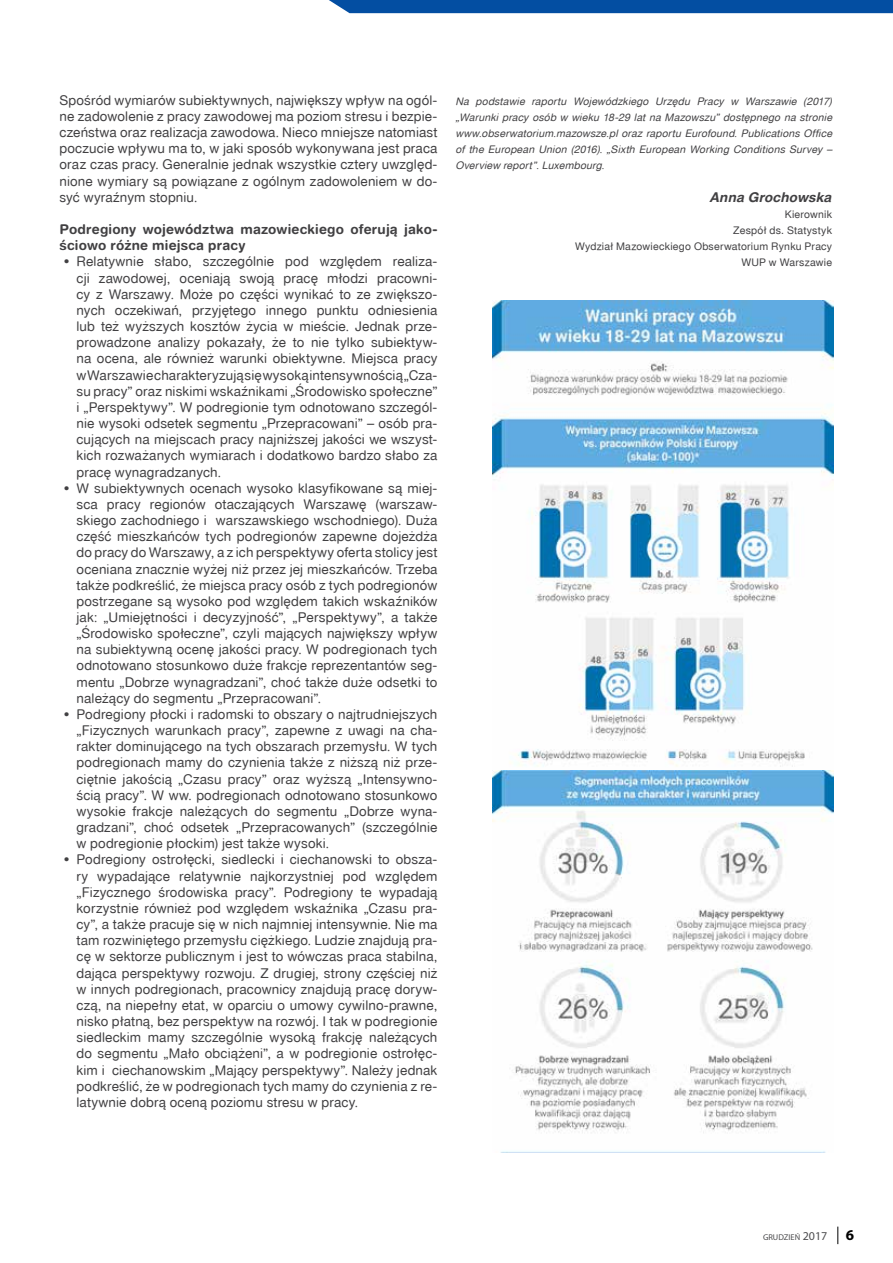
<style>
.page{position:relative;width:893px;height:1263px;background:#fff}
.page>*{position:absolute;margin:0;border:0;box-sizing:border-box;transform-origin:0 0}
.t1{font:13.5px/16.2px "Switzer Rnd TTEFN";letter-spacing:.01em;color:#414042;text-align:justify}
.t2{font:700 13.5px/16.2px "Switzer Rnd TTEFN";letter-spacing:.015em;color:#414042}
.t3{font:italic 700 13.5px "Switzer TTEFN";letter-spacing:.01em;color:#414042}
.t4{font:italic 10.5px/16.2px "Switzer Rnd TTEFN";letter-spacing:.015em;color:#414042;text-align:justify}
.t5{font:10.5px/16.2px "Switzer TTEFN";letter-spacing:.02em;color:#414042;text-align:right}
.t6{font:8.4px "Myriad Pro";color:#4d4d4f}
.s1{font-size:12px}
.s2{font-weight:700;font-size:15px;color:#000}
</style>
<div class="page">
<div style="left:329px;top:0;width:564px;height:13px;background:#034ea2"></div>
<img style="left:492px;top:300px;width:341px;height:467px">
<img style="left:492px;top:770px;width:341px;height:382px">
<svg style="left:837px;top:1226px;width:1px;height:18px"></svg>
<p class="t1" style="left:60px;top:92px;width:379px">Spośród wymiarów subiektywnych, największy wpływ na ogól&shy;ne zadowolenie z pracy zawodowej ma poziom stresu i bezpie&shy;czeństwa oraz realizacja zawodowa. Nieco mniejsze natomiast poczucie wpływu ma to, w jaki sposób wykonywana jest praca oraz czas pracy. Generalnie jednak wszystkie cztery uwzględ&shy;nione wymiary są powiązane z ogólnym zadowoleniem w do&shy;syć wyraźnym stopniu.</p>
<p class="t2" style="left:60px;top:221px;width:379px">Podregiony województwa mazowieckiego oferują jako&shy;ściowo różne miejsca pracy</p>
<p class="t1" style="left:77px;top:254px;width:362px;text-indent:-13px">• Relatywnie słabo, szczególnie pod względem realiza&shy;cji zawodowej, oceniają swoją pracę młodzi pracowni&shy;cy z Warszawy. Może po części wynikać to ze zwiększo&shy;nych oczekiwań, przyjętego innego punktu odniesienia lub też wyższych kosztów życia w mieście. Jednak prze&shy;prowadzone analizy pokazały, że to nie tylko subiektyw&shy;na ocena, ale również warunki obiektywne. Miejsca pracy w Warszawie charakteryzują się wysoką intensywnością „Cza&shy;su pracy” oraz niskimi wskaźnikami „Środowisko społeczne” i „Perspektywy”. W podregionie tym odnotowano szczegól&shy;nie wysoki odsetek segmentu „Przepracowani” – osób pra&shy;cujących na miejscach pracy najniższej jakości we wszyst&shy;kich rozważanych wymiarach i dodatkowo bardzo słabo za pracę wynagradzanych.</p>
<p class="t1" style="left:77px;top:480px;width:362px;text-indent:-13px">• W subiektywnych ocenach wysoko klasyfikowane są miej&shy;sca pracy regionów otaczających Warszawę (warszaw&shy;skiego zachodniego i warszawskiego wschodniego). Duża część mieszkańców tych podregionów zapewne dojeżdża do pracy do Warszawy, a z ich perspektywy oferta stolicy jest oceniana znacznie wyżej niż przez jej mieszkańców. Trzeba także podkreślić, że miejsca pracy osób z tych podregionów postrzegane są wysoko pod względem takich wskaźników jak: „Umiejętności i decyzyjność”, „Perspektywy”, a także „Środowisko społeczne”, czyli mających największy wpływ na subiektywną ocenę jakości pracy. W podregionach tych odnotowano stosunkowo duże frakcje reprezentantów seg&shy;mentu „Dobrze wynagradzani”, choć także duże odsetki to należący do segmentu „Przepracowani”.</p>
<p class="t1" style="left:77px;top:706px;width:362px;text-indent:-13px">• Podregiony płocki i radomski to obszary o najtrudniejszych „Fizycznych warunkach pracy”, zapewne z uwagi na cha&shy;rakter dominującego na tych obszarach przemysłu. W tych podregionach mamy do czynienia także z niższą niż prze&shy;ciętnie jakością „Czasu pracy” oraz wyższą „Intensywno&shy;ścią pracy”. W ww. podregionach odnotowano stosunkowo wysokie frakcje należących do segmentu „Dobrze wyna&shy;gradzani”, choć odsetek „Przepracowanych” (szczególnie w podregionie płockim) jest także wysoki.</p>
<p class="t1" style="left:77px;top:852px;width:362px;text-indent:-13px">• Podregiony ostrołęcki, siedlecki i ciechanowski to obsza&shy;ry wypadające relatywnie najkorzystniej pod względem „Fizycznego środowiska pracy”. Podregiony te wypadają korzystnie również pod względem wskaźnika „Czasu pra&shy;cy”, a także pracuje się w nich najmniej intensywnie. Nie ma tam rozwiniętego przemysłu ciężkiego. Ludzie znajdują pra&shy;cę w sektorze publicznym i jest to wówczas praca stabilna, dająca perspektywy rozwoju. Z drugiej, strony częściej niż w innych podregionach, pracownicy znajdują pracę doryw&shy;czą, na niepełny etat, w oparciu o umowy cywilno-prawne, nisko płatną, bez perspektyw na rozwój. I tak w podregionie siedleckim mamy szczególnie wysoką frakcję należących do segmentu „Mało obciążeni”, a w podregionie ostrołęc&shy;kim i ciechanowskim „Mający perspektywy”. Należy jednak podkreślić, że w podregionach tych mamy do czynienia z re&shy;latywnie dobrą oceną poziomu stresu w pracy.</p>
<p class="t4" style="left:455px;top:93px;width:378px">Na podstawie raportu Wojewódzkiego Urzędu Pracy w Warszawie (2017) „Warunki pracy osób w wieku 18-29 lat na Mazowszu” dostępnego na stronie www.obserwatorium.mazowsze.pl oraz raportu Eurofound. Publications Office of the European Union (2016). „Sixth European Working Conditions Survey – Overview report”. Luxembourg.</p>
<p class="t3" style="left:710px;top:189px;width:123px">Anna Grochowska</p>
<p class="t5" style="left:575px;top:206px;width:258px">Kierownik<br>Zespół ds. Statystyk<br>Wydział Mazowieckiego Obserwatorium Rynku Pracy<br>WUP w Warszawie</p>
<p class="t6" style="left:763px;top:1232px;width:93px">GRUDZIEŃ <span class="s1">2017</span> <span class="s2">6</span></p>
</div>
